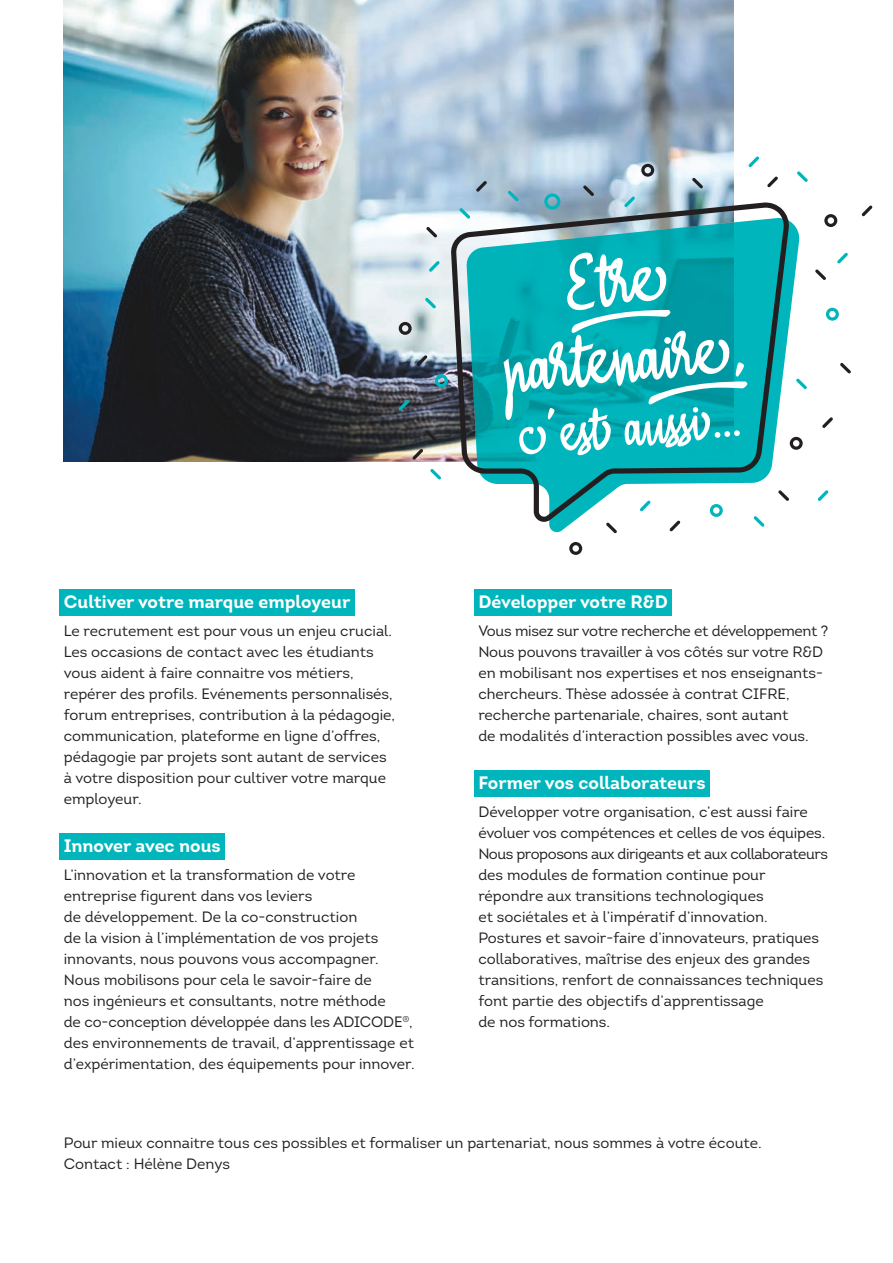
<style>
.page{position:relative;width:893px;height:1263px;background:#fff}
.page>*{position:absolute;margin:0;border:0;box-sizing:border-box;transform-origin:0 0}
.t1{font:85.5px "A Baster Rules";color:#fff}
.t2{font:69px "A Baster Rules";color:#fff}
.t3{font:700 18px "Intro";color:#fff}
.t4{font:15px/21px "Intro";color:#231f20}
</style>
<div class="page">
<img style="left:64px;top:0;width:669px;height:462px">
<div style="left:60px;top:589px;width:295px;height:26px;background:#00b6bc"></div>
<div style="left:60px;top:833px;width:165px;height:26px;background:#00b6bc"></div>
<div style="left:474px;top:589px;width:198px;height:26px;background:#00b6bc"></div>
<div style="left:474px;top:770px;width:236px;height:26px;background:#00b6bc"></div>
<svg style="left:549px;top:221px;width:251px;height:313px"></svg>
<svg style="left:450px;top:202px;width:339px;height:320px;fill:#00b3ba"></svg>
<svg style="left:624px;top:196px;width:11px;height:11px"></svg>
<svg style="left:429px;top:261px;width:11px;height:11px"></svg>
<svg style="left:797px;top:171px;width:11px;height:11px"></svg>
<svg style="left:837px;top:253px;width:11px;height:11px"></svg>
<svg style="left:796px;top:378px;width:11px;height:11px"></svg>
<svg style="left:753px;top:516px;width:11px;height:11px"></svg>
<svg style="left:425px;top:298px;width:11px;height:10px"></svg>
<svg style="left:459px;top:208px;width:11px;height:11px"></svg>
<svg style="left:430px;top:469px;width:11px;height:10px"></svg>
<svg style="left:508px;top:191px;width:11px;height:10px"></svg>
<svg style="left:398px;top:400px;width:11px;height:10px"></svg>
<svg style="left:640px;top:500px;width:11px;height:11px"></svg>
<svg style="left:818px;top:490px;width:10px;height:11px"></svg>
<svg style="left:748px;top:156px;width:11px;height:11px"></svg>
<svg style="left:767px;top:176px;width:11px;height:11px"></svg>
<svg style="left:862px;top:205px;width:10px;height:11px"></svg>
<svg style="left:815px;top:269px;width:11px;height:11px"></svg>
<svg style="left:778px;top:490px;width:11px;height:11px"></svg>
<svg style="left:606px;top:522px;width:11px;height:11px"></svg>
<svg style="left:583px;top:185px;width:11px;height:11px"></svg>
<svg style="left:425px;top:430px;width:11px;height:11px"></svg>
<svg style="left:692px;top:178px;width:11px;height:10px"></svg>
<svg style="left:426px;top:227px;width:11px;height:10px"></svg>
<svg style="left:476px;top:181px;width:11px;height:11px"></svg>
<svg style="left:417px;top:355px;width:10px;height:11px"></svg>
<svg style="left:412px;top:449px;width:11px;height:11px"></svg>
<svg style="left:669px;top:520px;width:11px;height:11px"></svg>
<svg style="left:822px;top:417px;width:11px;height:11px"></svg>
<svg style="left:840px;top:363px;width:11px;height:11px"></svg>
<svg style="left:544px;top:193px;width:16px;height:17px"></svg>
<svg style="left:435px;top:374px;width:13px;height:13px"></svg>
<svg style="left:710px;top:504px;width:13px;height:13px"></svg>
<svg style="left:826px;top:308px;width:13px;height:13px"></svg>
<svg style="left:824px;top:214px;width:13px;height:13px"></svg>
<svg style="left:790px;top:437px;width:13px;height:13px"></svg>
<svg style="left:569px;top:542px;width:13px;height:13px"></svg>
<svg style="left:399px;top:322px;width:13px;height:13px"></svg>
<svg style="left:641px;top:164px;width:13px;height:13px"></svg>
<p class="t3" style="left:64px;top:590px;width:288px">Cultiver votre marque employeur</p>
<p class="t4" style="left:64px;top:620px;width:333px">Le recrutement est pour vous un enjeu crucial.<br>Les occasions de contact avec les étudiants vous aident à faire connaitre vos métiers, repérer des profils. Evénements personnalisés, forum entreprises, contribution à la pédagogie, communication, plateforme en ligne d’offres, pédagogie par projets sont autant de services à votre disposition pour cultiver votre marque employeur.</p>
<p class="t3" style="left:64px;top:834px;width:159px">Innover avec nous</p>
<p class="t4" style="left:64px;top:864px;width:352px">L’innovation et la transformation de votre entreprise figurent dans vos leviers<br>de développement. De la co-construction<br>de la vision à l’implémentation de vos projets innovants, nous pouvons vous accompagner.<br>Nous mobilisons pour cela le savoir-faire de<br>nos ingénieurs et consultants, notre méthode<br>de co-conception développée dans les ADICODE<sup>®</sup>, des environnements de travail, d’apprentissage et d’expérimentation, des équipements pour innover.</p>
<p class="t1" style="left:561px;top:252px;width:92px;rotate:-5deg">Etre</p>
<p class="t1" style="left:498px;top:336px;width:247px;rotate:-5deg">partenaire ,</p>
<p class="t2" style="left:515px;top:410px;width:225px;rotate:-5deg">c 'est aussi ...</p>
<p class="t3" style="left:478px;top:590px;width:191px">Développer votre R&amp;D</p>
<p class="t4" style="left:478px;top:620px;width:351px">Vous misez sur votre recherche et développement ?<br>Nous pouvons travailler à vos côtés sur votre R&amp;D en mobilisant nos expertises et nos enseignants&shy;chercheurs. Thèse adossée à contrat CIFRE, recherche partenariale, chaires, sont autant<br>de modalités d’interaction possibles avec vous.</p>
<p class="t3" style="left:478px;top:771px;width:229px">Former vos collaborateurs</p>
<p class="t4" style="left:478px;top:801px;width:351px">Développer votre organisation, c’est aussi faire évoluer vos compétences et celles de vos équipes.<br>Nous proposons aux dirigeants et aux collaborateurs des modules de formation continue pour répondre aux transitions technologiques<br>et sociétales et à l’impératif d’innovation.<br>Postures et savoir-faire d’innovateurs, pratiques collaboratives, maîtrise des enjeux des grandes transitions, renfort de connaissances techniques font partie des objectifs d’apprentissage<br>de nos formations.</p>
<p class="t4" style="left:64px;top:1132px;width:699px">Pour mieux connaitre tous ces possibles et formaliser un partenariat, nous sommes à votre écoute.</p>
<p class="t4" style="left:64px;top:1153px;width:168px">Contact : Hélène Denys</p>
</div>
